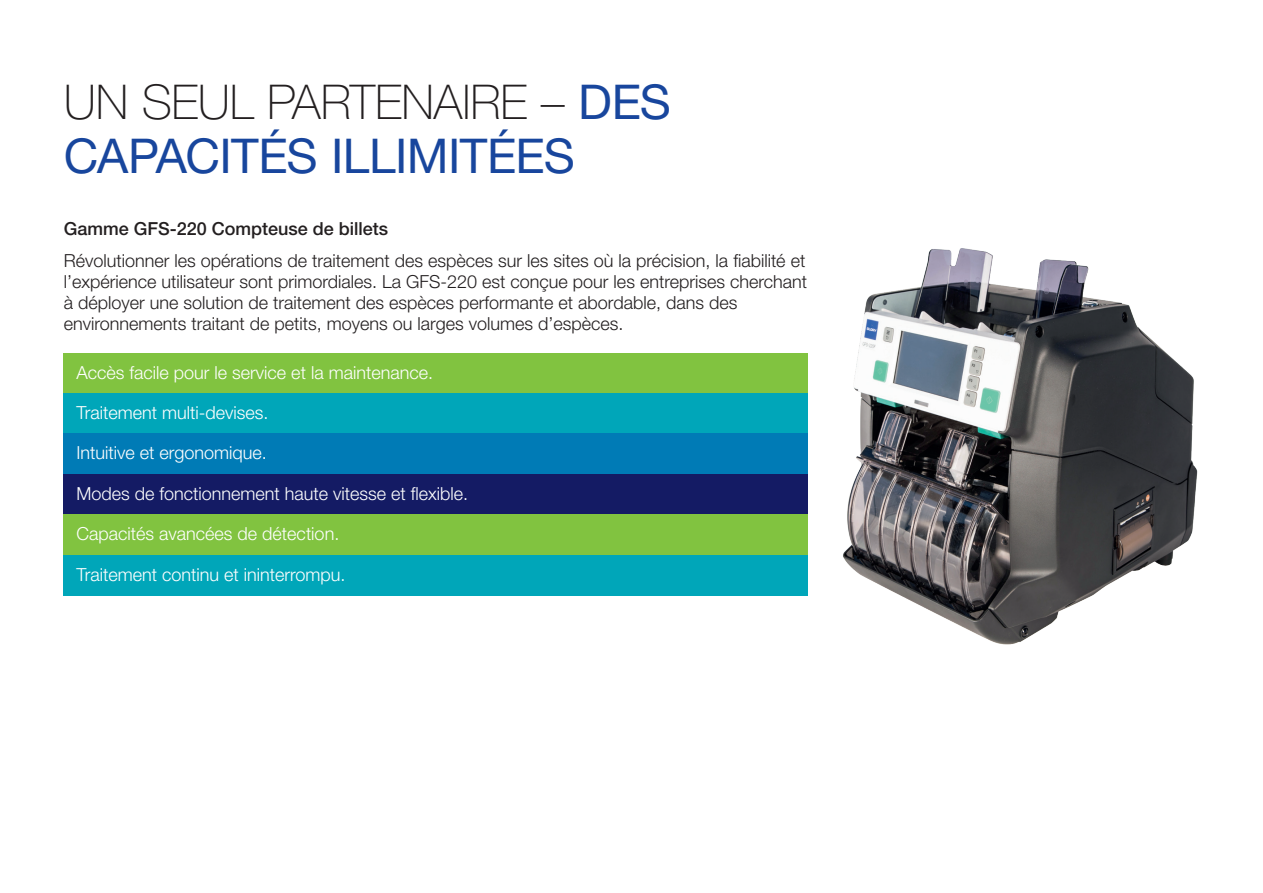
<style>
.page{position:relative;width:1263px;height:893px;background:#fff}
.page>*{position:absolute;margin:0;border:0;box-sizing:border-box;transform-origin:0 0}
.t1{font:48px/54px "Helvetica Neue LT Std";letter-spacing:-.015em;color:#18469d}
.t2{font:300 18px/21px "Helvetica Neue LT Std";color:#231f20}
.t3{font:300 18px "Helvetica Neue LT Std";color:#fff}
.t4{font:500 18px "Helvetica Neue LT Std";color:#231f20}
.s1{font-weight:100;color:#231f20}
</style>
<div class="page">
<div style="left:64px;top:353px;width:744px;height:40px;background:#81c340"></div>
<div style="left:64px;top:393px;width:744px;height:41px;background:#00a6b9"></div>
<div style="left:64px;top:434px;width:744px;height:40px;background:#007bb6"></div>
<div style="left:64px;top:474px;width:744px;height:40px;background:#141b64"></div>
<div style="left:64px;top:514px;width:744px;height:41px;background:#81c340"></div>
<div style="left:64px;top:555px;width:744px;height:40px;background:#00a6b9"></div>
<img style="left:843px;top:248px;width:355px;height:397px">
<h1 class="t1" style="left:64px;top:75px;width:609px"><span class="s1">UN SEUL PARTENAIRE –</span> DES<br>CAPACITÉS ILLIMITÉES</h1>
<p class="t4" style="left:64px;top:218px;width:326px">Gamme GFS-220 Compteuse de billets</p>
<p class="t2" style="left:64px;top:249px;width:745px">Révolutionner les opérations de traitement des espèces sur les sites où la précision, la fiabilité et l’expérience utilisateur sont primordiales. La GFS-220 est conçue pour les entreprises cherchant à déployer une solution de traitement des espèces performante et abordable, dans des environnements traitant de petits, moyens ou larges volumes d’espèces.</p>
<p class="t3" style="left:77px;top:361px;width:358px">Accès facile pour le service et la maintenance.</p>
<p class="t3" style="left:77px;top:402px;width:194px">Traitement multi-devises.</p>
<p class="t3" style="left:77px;top:442px;width:192px">Intuitive et ergonomique.</p>
<p class="t3" style="left:77px;top:482px;width:393px">Modes de fonctionnement haute vitesse et flexible.</p>
<p class="t3" style="left:77px;top:523px;width:264px">Capacités avancées de détection.</p>
<p class="t3" style="left:77px;top:563px;width:271px">Traitement continu et ininterrompu.</p>
</div>
